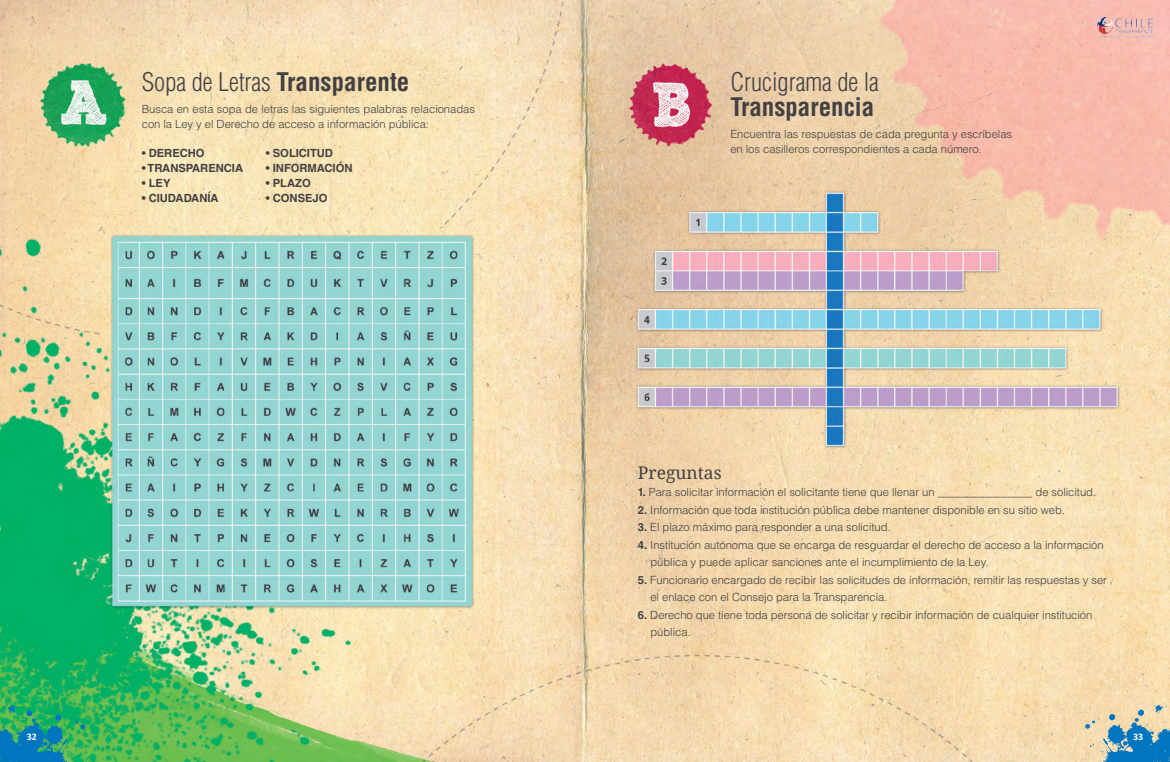
<style>
.page{position:relative;width:1170px;height:762px;background:#fff}
.page>*{position:absolute;margin:0;border:0;box-sizing:border-box;transform-origin:0 0}
.t1{font:300 condensed 25px "Helvetica LT Std";color:#414042}
.t2{font:700 condensed 25px "Helvetica LT Std";color:#414042}
.t3{font:17.5px "Droid Serif";color:#414042}
.t4{font:300 11.25px/17.5px "Helvetica LT Std";letter-spacing:-.005em;color:#414042}
.t5{font:700 11.25px "Helvetica LT Std";letter-spacing:-.005em;color:#414042}
.t6{font:700 10px "Calibri";color:#fff}
.s1{font-weight:700}
</style>
<div class="page">
<img style="left:0;top:0;width:1169px;height:762px">
<svg style="left:1085px;top:704px;width:84px;height:58px;background:#92b2b6"></svg>
<svg style="left:0;top:704px;width:85px;height:58px;background:#1e9c82"></svg>
<img style="left:1097px;top:18px;width:55px;height:19px">
<h1 class="t1" style="left:142px;top:66px;width:269px">Sopa de Letras <span class="s1">Transparente</span></h1>
<p class="t4" style="left:142px;top:101px;width:335px;line-height:15px">Busca en esta sopa de letras las siguientes palabras relacionadas con la Ley y el Derecho de acceso a información pública:</p>
<p class="t5" style="left:142px;top:147px;width:64px">• DERECHO</p>
<p class="t5" style="left:142px;top:162px;width:103px">• TRANSPARENCIA</p>
<p class="t5" style="left:142px;top:177px;width:30px">• LEY</p>
<p class="t5" style="left:142px;top:192px;width:78px">• CIUDADANÍA</p>
<p class="t5" style="left:266px;top:147px;width:69px">• SOLICITUD</p>
<p class="t5" style="left:266px;top:162px;width:88px">• INFORMACIÓN</p>
<p class="t5" style="left:266px;top:177px;width:46px">• PLAZO</p>
<p class="t5" style="left:266px;top:192px;width:63px">• CONSEJO</p>
<h1 class="t1" style="left:730px;top:66px;width:150px">Crucigrama de la</h1>
<h1 class="t2" style="left:730px;top:91px;width:145px">Transparencia</h1>
<p class="t4" style="left:730px;top:126px;width:283px;line-height:15px">Encuentra las respuestas de cada pregunta y escríbelas en los casilleros correspondientes a cada número.</p>
<h2 class="t3" style="left:638px;top:461px;width:85px">Preguntas</h2>
<p class="t4" style="left:638px;top:483px;width:459px"><span class="s1">1.</span> Para solicitar información el solicitante tiene que llenar un _________________ de solicitud.</p>
<p class="t4" style="left:638px;top:501px;width:428px"><span class="s1">2.</span> Información que toda institución pública debe mantener disponible en su sitio web.</p>
<p class="t4" style="left:638px;top:518px;width:254px"><span class="s1">3.</span> El plazo máximo para responder a una solicitud.</p>
<p class="t4" style="left:650px;top:536px;width:454px;text-indent:-12px"><span class="s1">4.</span> Institución autónoma que se encarga de resguardar el derecho de acceso a la información pública y puede aplicar sanciones ante el incumplimiento de la Ley.</p>
<p class="t4" style="left:650px;top:571px;width:458px;text-indent:-12px"><span class="s1">5.</span> Funcionario encargado de recibir las solicitudes de información, remitir las respuestas y ser el enlace con el Consejo para la Transparencia.</p>
<p class="t4" style="left:650px;top:606px;width:443px;text-indent:-12px"><span class="s1">6.</span> Derecho que tiene toda persona de solicitar y recibir información de cualquier institución pública.</p>
<p class="t6" style="left:27px;top:731px;width:12px">32</p>
<p class="t6" style="left:1132px;top:731px;width:12px">33</p>
</div>
